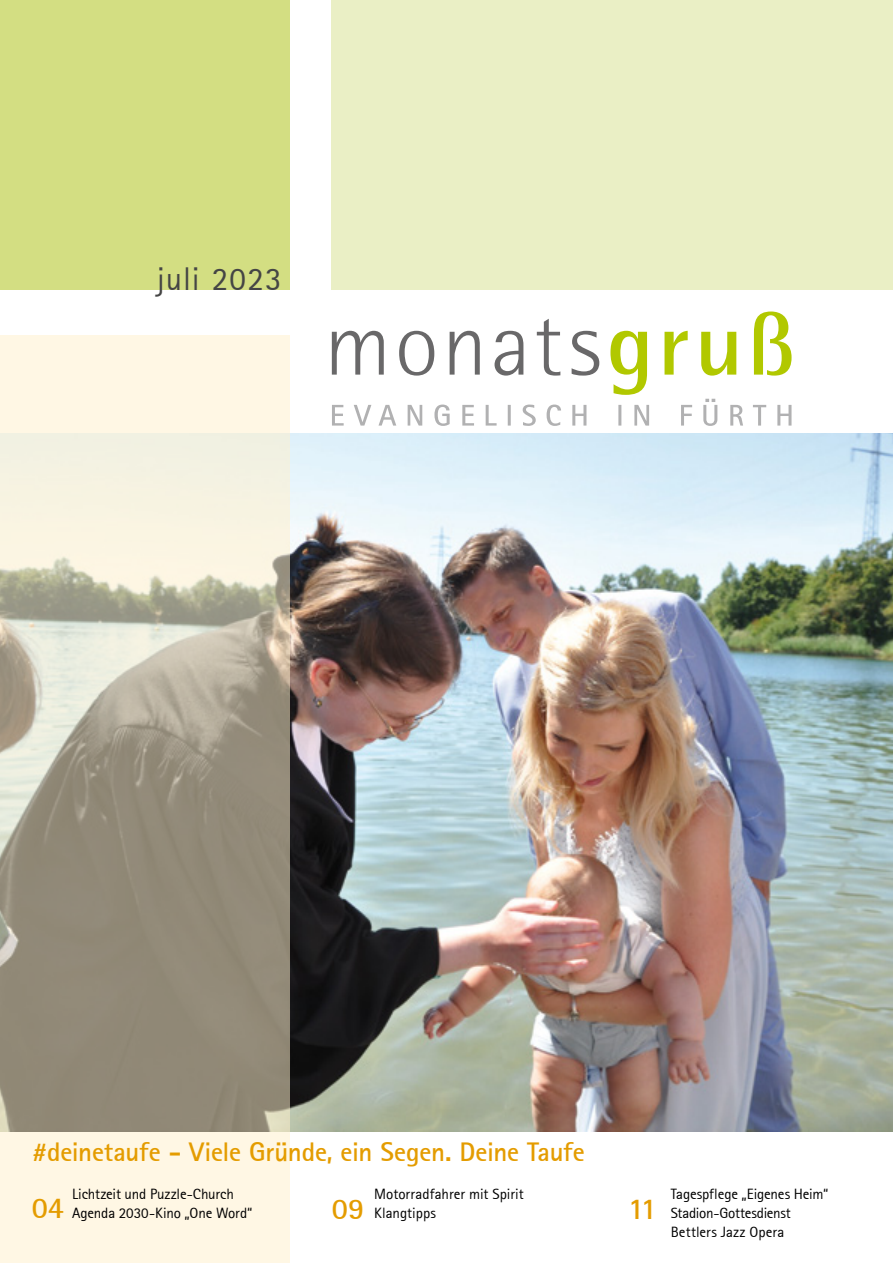
<style>
.page{position:relative;width:893px;height:1263px;background:#fff}
.page>*{position:absolute;margin:0;border:0;box-sizing:border-box;transform-origin:0 0}
.t1{font:33px "Rotis Sans Serif 55";letter-spacing:.035em;color:#454545}
.t2{font:30px "Rotis Sans Serif Bold 65";color:#e49c00}
.t3{font:27px "Rotis Sans Serif Bold 65";letter-spacing:-.01em;color:#e49c00}
.t4{font:15px/19.2px "Rotis Sans Serif 55";letter-spacing:-.005em;color:#000}
</style>
<div class="page">
<div style="left:332px;top:0;width:561px;height:290px;background:#eaefc5"></div>
<div style="left:0;top:0;width:289px;height:290px;background:#d3de82"></div>
<img style="left:289px;top:434px;width:604px;height:697px">
<svg style="left:0;top:335px;width:289px;height:928px;background:#c5beac"></svg>
<svg style="left:332px;top:311px;width:459px;height:115px"></svg>
<h1 class="t1" style="left:157px;top:259px;width:126px">juli 2023</h1>
<h3 class="t3" style="left:32px;top:1135px;width:554px">#deinetaufe - Viele Gründe, ein Segen. Deine Taufe</h3>
<p class="t4" style="left:72px;top:1184px;width:182px">Lichtzeit und Puzzle-Church<br>Agenda 2030-Kino „One Word“</p>
<p class="t4" style="left:374px;top:1184px;width:151px">Motorradfahrer mit Spirit</p>
<h2 class="t2" style="left:332px;top:1189px;width:34px">09</h2>
<h2 class="t2" style="left:628px;top:1190px;width:30px">11</h2>
<p class="t4" style="left:671px;top:1184px;width:159px">Tagespflege „Eigenes Heim“<br>Stadion-Gottesdienst<br>Bettlers Jazz Opera</p>
<h2 class="t2" style="left:32px;top:1188px;width:33px">04</h2>
<p class="t4" style="left:374px;top:1203px;width:63px">Klangtipps</p>
</div>
